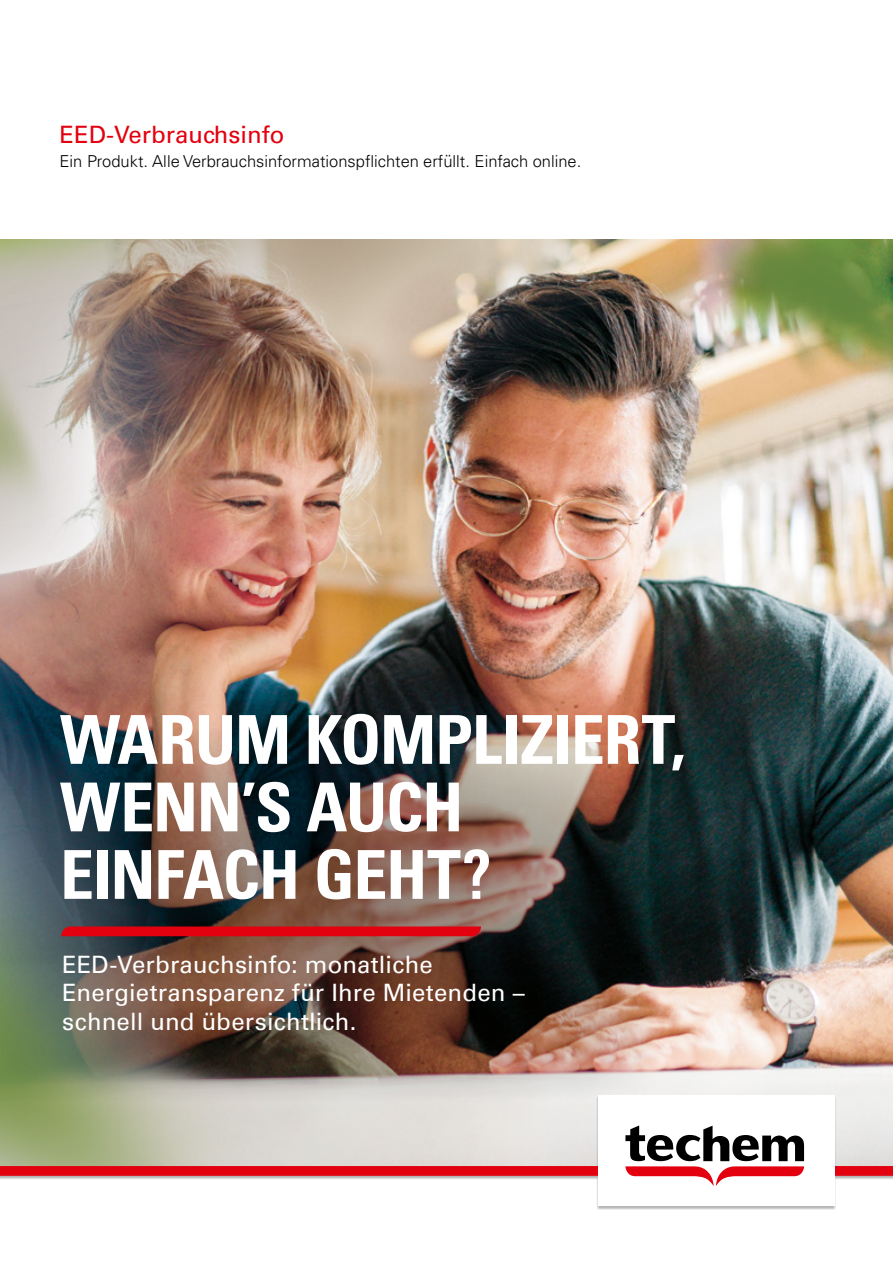
<style>
.page{position:relative;width:893px;height:1263px;background:#fff}
.page>*{position:absolute;margin:0;border:0;box-sizing:border-box;transform-origin:0 0}
.t1{font:700 condensed 67.5px/67.5px "Univers LT Pro";letter-spacing:-.015em;color:#fff}
.t2{font:24px/28.5px "Univers LT Pro 55 Roman";letter-spacing:.005em;color:#fff}
.t3{font:24px "Univers LT Pro 55 Roman";color:#e3000f}
.t4{font:300 16.5px "Univers LT Pro 45";color:#000}
</style>
<div class="page">
<img style="left:0;top:239px;width:893px;height:857px">
<img style="left:0;top:723px;width:659px;height:373px">
<svg style="left:61px;top:926px;width:420px;height:10px;background:#db0412"></svg>
<div style="left:0;top:1096px;width:893px;height:113px;background:#000;opacity:.3"></div>
<div style="left:598px;top:1096px;width:236px;height:110px;background:#fff"></div>
<svg style="left:0;top:1125px;width:893px;height:61px"></svg>
<p class="t3" style="left:60px;top:118px;width:226px">EED-Verbrauchsinfo</p>
<p class="t4" style="left:60px;top:150px;width:523px">Ein Produkt. Alle Verbrauchsinformationspflichten erfüllt. Einfach online.</p>
<h1 class="t1" style="left:60px;top:705px;width:627px">WARUM KOMPLIZIERT,<br>WENN’S AUCH<br>EINFACH GEHT?</h1>
<p class="t2" style="left:62px;top:949px;width:464px">EED-Verbrauchsinfo: monatliche<br>Energietransparenz für Ihre Mietenden – schnell und übersichtlich.</p>
</div>
